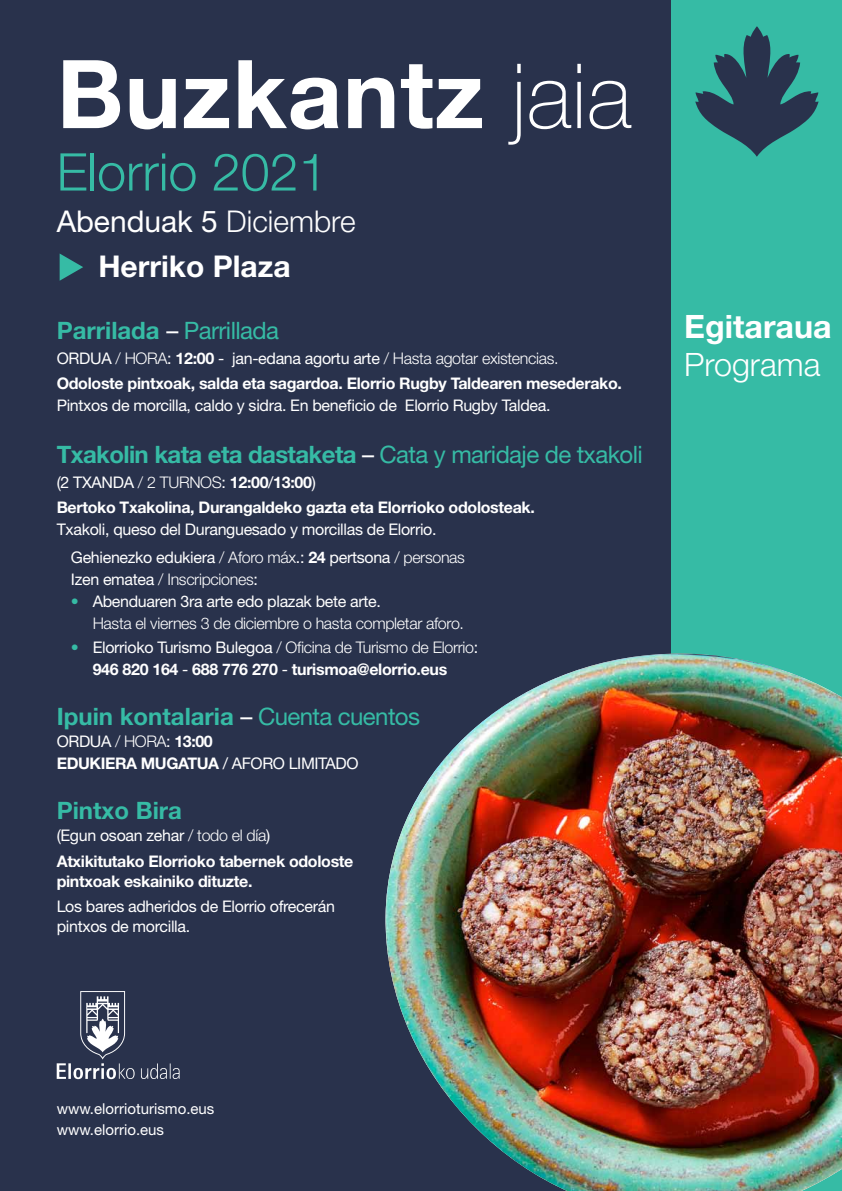
<style>
.page{position:relative;width:842px;height:1191px;background:#29324c}
.page>*{position:absolute;margin:0;border:0;box-sizing:border-box;transform-origin:0 0}
.t1{font:700 95px "Helvetica Neue LT Std";letter-spacing:.01em;color:#fff}
.t2{font:300 52px "Helvetica Neue LT Std";color:#36bba5}
.t3{font:700 32.2px "Helvetica Neue LT Std";color:#fff}
.t4{font:300 32.2px "Helvetica Neue LT Std";color:#fff}
.t5{font:700 30px/44.5px "Helvetica Neue LT Std";color:#fff}
.t6{font:700 24px "Helvetica Neue LT Std";letter-spacing:-.025em;color:#36bba5}
.t7{font:700 24px "Helvetica Neue LT Std";color:#36bba5}
.t8{font:24px "Helvetica Neue LT Std";letter-spacing:-.025em;color:#36bba5}
.t9{font:700 16px/24.8px "Helvetica Neue LT Std";letter-spacing:-.02em;color:#fff}
.t10{font:16px/27.7px "Helvetica Neue LT Std";letter-spacing:-.02em;color:#fff}
.t11{font:300 16px/22px "Helvetica Neue LT Std";letter-spacing:-.02em;color:#fff}
.t12{font:15px/20.8px "Helvetica Neue LT Std";color:#fff}
.s1{font-weight:100;font-size:90px}
.s2{font-weight:400}
.s3{font-weight:300}
.s4{font-weight:700}
.s5{color:#fff}
.s6{font-weight:400;color:#fff}
.s7{font-weight:400;color:#36bba5}
</style>
<div class="page">
<div style="left:672px;top:0;width:170px;height:1191px;background:#36bba5"></div>
<img style="left:385px;top:653px;width:457px;height:538px">
<svg style="left:695px;top:26px;width:124px;height:131px"></svg>
<svg style="left:57px;top:991px;width:123px;height:88px"></svg>
<svg style="left:60px;top:254px;width:23px;height:27px"></svg>
<h1 class="t1" style="left:57px;top:35px;width:576px">Buzkantz <span class="s1">jaia</span></h1>
<h2 class="t2" style="left:57px;top:140px;width:272px">Elorrio 2021</h2>
<h3 class="t5" style="left:98px;top:199px;width:259px;text-indent:-42px"><span class="s2">Abenduak 5</span> <span class="s3">Diciembre<br></span>Herriko Plaza</h3>
<h3 class="t8" style="left:57px;top:316px;width:224px"><span class="s4">Parrilada</span> <span class="s5">–</span> Parrillada</h3>
<p class="t9" style="left:57px;top:345px;width:567px"><span class="s2">ORDUA</span> <span class="s3">/ HORA</span><span class="s2">:</span> 12:00 <span class="s2">- jan-edana agortu arte</span> <span class="s3">/ Hasta agotar existencias.<br></span>Odoloste pintxoak, salda eta sagardoa. Elorrio Rugby Taldearen mesederako.</p>
<p class="t10" style="left:57px;top:391px;width:495px">Pintxos de morcilla, caldo y sidra. En beneficio de Elorrio Rugby Taldea.</p>
<h3 class="t6" style="left:57px;top:440px;width:588px">Txakolin kata eta dastaketa <span class="s6">–</span> <span class="s2">Cata y maridaje de txakoli</span></h3>
<p class="t9" style="left:57px;top:469px;width:480px"><span class="s2">(2 TXANDA</span> <span class="s3">/ 2 TURNOS</span><span class="s2">:</span> 12:00<span class="s2">/</span>13:00<span class="s2">)<br></span>Bertoko Txakolina, Durangaldeko gazta eta Elorrioko odolosteak.</p>
<p class="t10" style="left:71px;top:515px;width:396px;text-indent:-14px">Txakoli, queso del Duranguesado y morcillas de Elorrio.<br>Gehienezko edukiera <span class="s3">/ Aforo máx</span>.: <span class="s4">24</span> pertsona <span class="s3">/ personas</span></p>
<p class="t11" style="left:71px;top:567px;width:188px"><span class="s2">Izen ematea</span> / Inscripciones<span class="s2">:</span></p>
<p class="t11" style="left:93px;top:589px;width:373px;text-indent:-22px"><span class="s7">•</span> <span class="s2">Abenduaren 3ra arte edo plazak bete arte.<br></span>Hasta el viernes 3 de diciembre o hasta completar aforo.</p>
<p class="t9" style="left:71px;top:636px;width:409px;line-height:22px;text-align:center"><span class="s7">•</span> <span class="s2">Elorrioko Turismo Bulegoa</span> <span class="s3">/ Oficina de Turismo de Elorrio</span><span class="s2">:<br></span>946 820 164 <span class="s2">-</span> 688 776 270 <span class="s2">-</span> turismoa@elorrio.eus</p>
<h3 class="t7" style="left:57px;top:701px;width:365px">Ipuin kontalaria <span class="s6">–</span> <span class="s2">Cuenta cuentos</span></h3>
<p class="t10" style="left:57px;top:730px;width:303px;line-height:22px">ORDUA <span class="s3">/ HORA</span>: <span class="s4">13:00<br>EDUKIERA MUGATUA</span> / AFORO LIMITADO</p>
<h3 class="t7" style="left:57px;top:795px;width:127px">Pintxo Bira</h3>
<p class="t9" style="left:57px;top:822px;width:298px;line-height:25.7px"><span class="s2">(Egun osoan zehar</span> <span class="s3">/ todo el día</span><span class="s2">)<br></span>Atxikitutako Elorrioko tabernek odoloste</p>
<p class="t9" style="left:57px;top:868px;width:197px">pintxoak eskainiko dituzte.</p>
<p class="t10" style="left:57px;top:896px;width:280px;line-height:20px">Los bares adheridos de Elorrio ofrecerán pintxos de morcilla.</p>
<h3 class="t3" style="left:684px;top:306px;width:149px">Egitaraua</h3>
<h3 class="t4" style="left:684px;top:345px;width:138px">Programa</h3>
<p class="t12" style="left:57px;top:1097px;width:159px">www.elorrioturismo.eus www.elorrio.eus</p>
</div>
